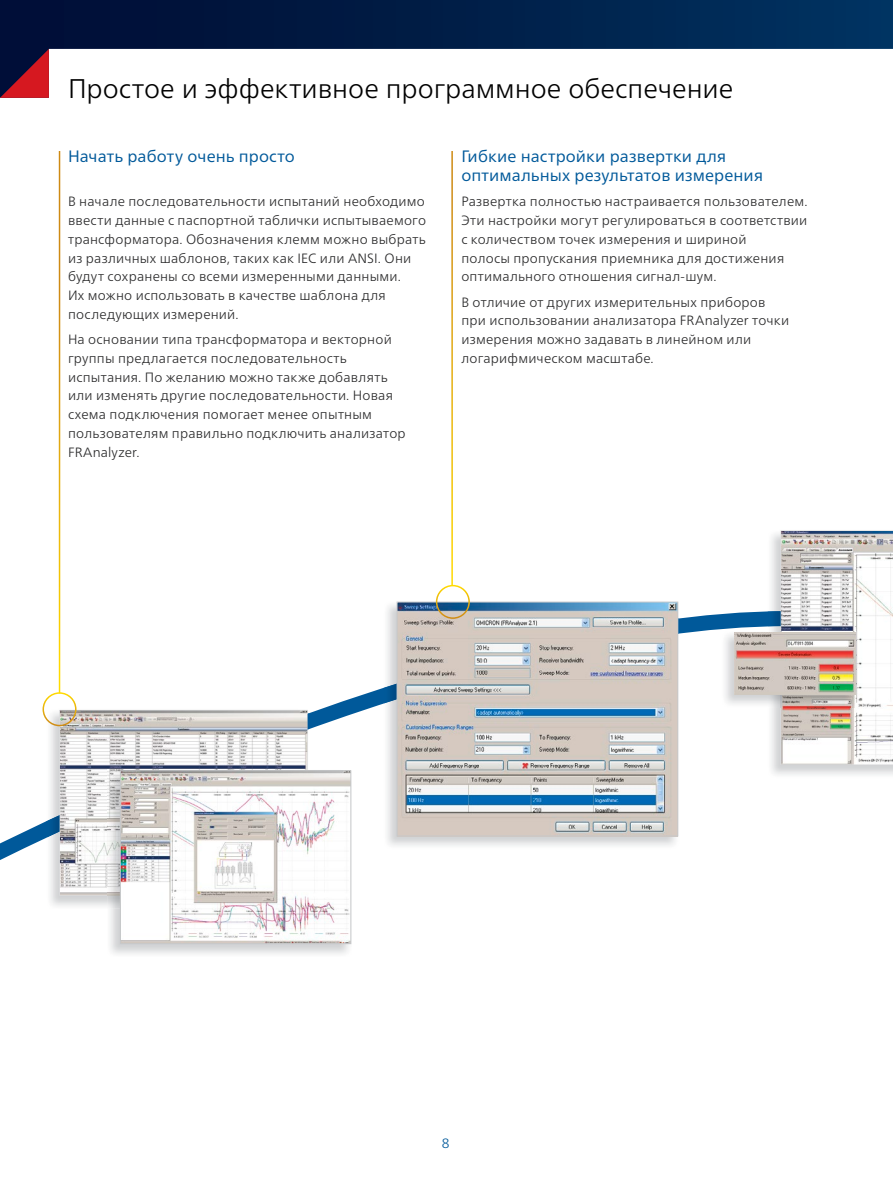
<style>
.page{position:relative;width:893px;height:1191px;background:#fff}
.page>*{position:absolute;margin:0;border:0;box-sizing:border-box;transform-origin:0 0}
.t1{font:300 27px "Frutiger Neue LTW1 G";color:#000}
.t2{font:16.5px/18.8px "Frutiger Neue LTW1 G";letter-spacing:.005em;color:#00599a}
.t3{font:300 13.5px/18.8px "Frutiger Neue LTW1 G";letter-spacing:.015em;color:#282829}
.t4{font:300 13.5px "Frutiger Neue LTW1 G";color:#00599a}
</style>
<div class="page">
<svg style="left:0;top:0;width:893px;height:49px;background:#001e49"></svg>
<svg style="left:0;top:49px;width:49px;height:49px;background:#6a132c"></svg>
<svg style="left:0;top:611px;width:768px;height:249px"></svg>
<img style="left:768px;top:611px;width:13px;height:15px">
<svg style="left:781px;top:530px;width:112px;height:235px"></svg>
<img style="left:722px;top:631px;width:135px;height:76px">
<img style="left:781px;top:631px;width:1px;height:76px">
<img style="left:735px;top:632px;width:121px;height:62px">
<img style="left:384px;top:601px;width:295px;height:248px">
<img style="left:384px;top:618px;width:295px;height:85px">
<img style="left:399px;top:604px;width:277px;height:230px">
<div style="left:397px;top:602px;width:281px;height:234px;border:1px solid #c6c8ca"></div>
<div style="left:436px;top:585px;width:34px;height:34px;border:2px solid #fff;border-radius:50%"></div>
<img style="left:47px;top:709px;width:262px;height:197px">
<img style="left:47px;top:713px;width:262px;height:124px">
<svg style="left:60px;top:710px;width:248px;height:185px"></svg>
<img style="left:107px;top:769px;width:201px;height:126px">
<img style="left:122px;top:772px;width:227px;height:170px">
<div style="left:120px;top:770px;width:231px;height:174px;border:1px solid #c6c8ca"></div>
<hr style="left:59px;top:151px;width:1px;height:542px;background:#fff">
<div style="left:43px;top:692px;width:34px;height:34px;border:2px solid #fff;border-radius:50%"></div>
<h1 class="t1" style="left:68px;top:72px;width:667px">Простое и эффективное программное обеспечение</h1>
<p class="t2" style="left:68px;top:147px;width:228px">Начать работу очень просто</p>
<p class="t3" style="left:68px;top:192px;width:360px">В начале последовательности испытаний необходимо ввести данные с паспортной таблички испытываемого трансформатора. Обозначения клемм можно выбрать из различных шаблонов, таких как IEC или ANSI. Они будут сохранены со всеми измеренными данными.<br>Их можно использовать в качестве шаблона для последующих измерений.</p>
<p class="t3" style="left:68px;top:330px;width:339px">На основании типа трансформатора и векторной группы предлагается последовательность испытания. По желанию можно также добавлять или изменять другие последовательности. Новая схема подключения помогает менее опытным пользователям правильно подключить анализатор FRAnalyzer.</p>
<p class="t2" style="left:461px;top:147px;width:303px">Гибкие настройки развертки для оптимальных результатов измерения</p>
<p class="t3" style="left:461px;top:192px;width:348px">Развертка полностью настраивается пользователем.<br>Эти настройки могут регулироваться в соответствии с количеством точек измерения и шириной<br>полосы пропускания приемника для достижения оптимального отношения сигнал-шум.</p>
<p class="t3" style="left:461px;top:292px;width:329px">В отличие от других измерительных приборов при использовании анализатора FRAnalyzer точки измерения можно задавать в линейном или логарифмическом масштабе.</p>
<p class="t4" style="left:442px;top:1135px;width:9px">8</p>
</div>
